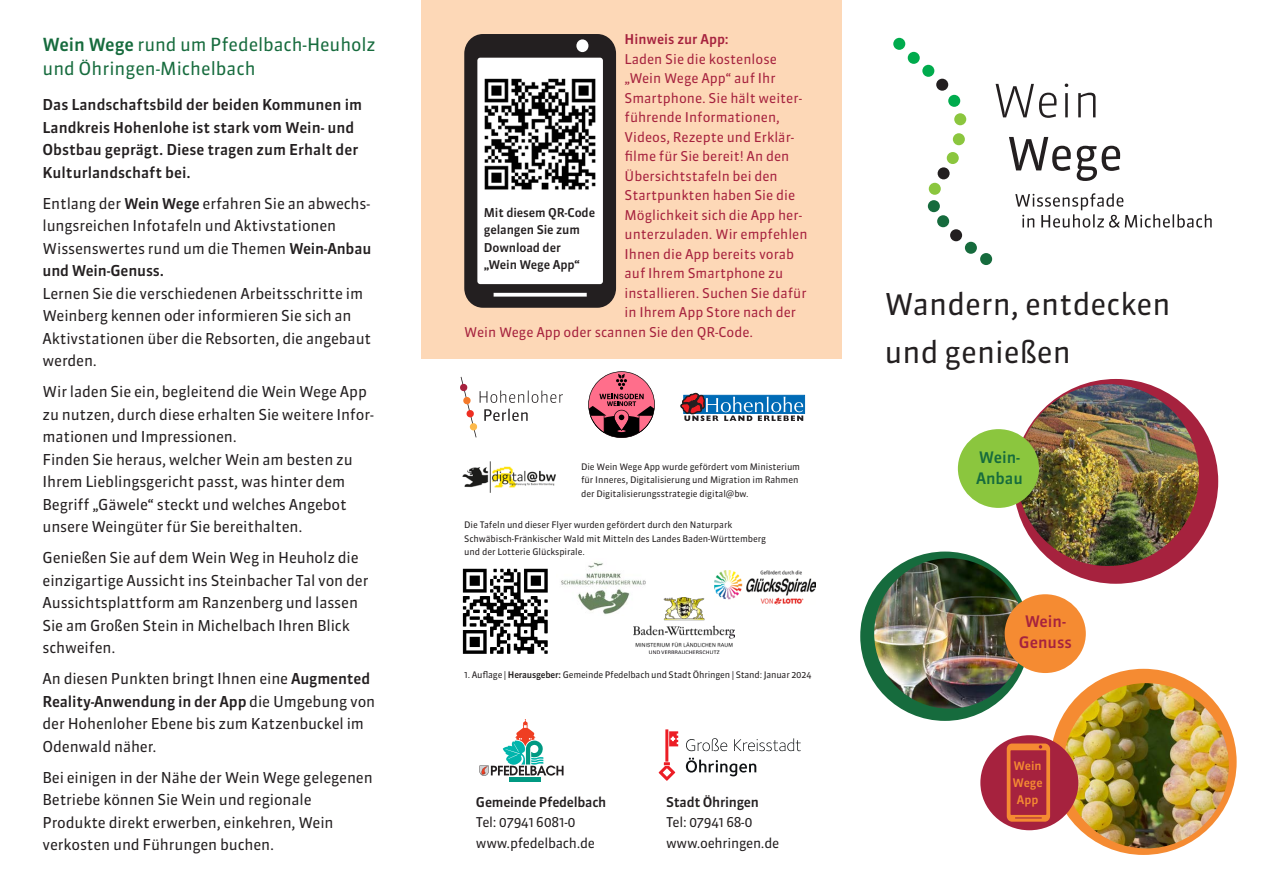
<style>
.page{position:relative;width:1263px;height:893px;background:#fff}
.page>*{position:absolute;margin:0;border:0;box-sizing:border-box;transform-origin:0 0}
.t1{font:30px/48px "Sanuk OT";color:#231f20}
.t2{font:18px/24px "Sanuk OT";letter-spacing:-.005em;color:#166b3d}
.t3{font:500 15.75px/21px "Sanuk OT";color:#a6223e;text-align:center}
.t4{font:500 15.75px/21px "Sanuk OT";color:#166b3d}
.t5{font:15px/22.5px "Sanuk OT";letter-spacing:-.01em;color:#231f20}
.t6{font:500 15px/22.5px "Sanuk OT";color:#231f20}
.t7{font:13.5px "Sanuk OT";color:#a6223e}
.t8{font:13.5px/20.5px "Sanuk OT";letter-spacing:-.02em;color:#231f20}
.t9{font:500 13.5px "Sanuk OT";letter-spacing:-.02em;color:#231f20}
.t10{font:500 13.5px "Sanuk OT";color:#a6223e}
.t11{font:500 12.15px/17.2px "Sanuk OT";letter-spacing:-.01em;color:#231f20}
.t12{font:500 11.85px/17.1px "Sanuk OT";color:#f58b32;text-align:center}
.t13{font:9px/13.5px "Sanuk OT";letter-spacing:-.01em;color:#231f20}
.s1{font-weight:500}
</style>
<div class="page">
<div style="left:421px;top:0;width:421px;height:358px;background:#fdd8b7"></div>
<svg style="left:995px;top:84px;width:61px;height:34px"></svg>
<hr style="left:1065px;top:93px;width:3px;height:24px;background:#231f20">
<svg style="left:1078px;top:93px;width:17px;height:24px"></svg>
<div style="left:893px;top:38px;width:12px;height:12px;background:#00ab4d;border-radius:50%"></div>
<div style="left:908px;top:52px;width:12px;height:12px;background:#00ab4d;border-radius:50%"></div>
<div style="left:922px;top:65px;width:12px;height:12px;background:#00ab4d;border-radius:50%"></div>
<div style="left:936px;top:79px;width:12px;height:12px;background:#231f20;border-radius:50%"></div>
<div style="left:948px;top:95px;width:12px;height:12px;background:#00ab4d;border-radius:50%"></div>
<div style="left:954px;top:113px;width:12px;height:12px;background:#8bc63e;border-radius:50%"></div>
<div style="left:953px;top:133px;width:12px;height:12px;background:#8bc63e;border-radius:50%"></div>
<div style="left:947px;top:152px;width:12px;height:12px;background:#8bc63e;border-radius:50%"></div>
<div style="left:937px;top:167px;width:13px;height:12px;background:#231f20;border-radius:50%"></div>
<div style="left:929px;top:183px;width:12px;height:12px;background:#8bc63e;border-radius:50%"></div>
<div style="left:928px;top:200px;width:12px;height:12px;background:#166b3d;border-radius:50%"></div>
<div style="left:937px;top:215px;width:12px;height:12px;background:#166b3d;border-radius:50%"></div>
<div style="left:950px;top:229px;width:12px;height:12px;background:#231f20;border-radius:50%"></div>
<div style="left:965px;top:242px;width:12px;height:12px;background:#166b3d;border-radius:50%"></div>
<div style="left:980px;top:253px;width:12px;height:12px;background:#166b3d;border-radius:50%"></div>
<svg style="left:1009px;top:137px;width:62px;height:34px"></svg>
<svg style="left:1077px;top:146px;width:43px;height:35px"></svg>
<svg style="left:1015px;top:193px;width:197px;height:35px"></svg>
<div style="left:1013px;top:379px;width:205px;height:205px;background:#a6223e;border-radius:50%"></div>
<img style="left:1017px;top:384px;width:182px;height:182px;border-radius:91px">
<div style="left:1050px;top:669px;width:186px;height:186px;background:#f58b32;border-radius:50%"></div>
<img style="left:1063px;top:683px;width:166px;height:165px;border-radius:83px">
<div style="left:860px;top:552px;width:169px;height:169px;background:#166b3d;border-radius:50%"></div>
<img style="left:874px;top:558px;width:150px;height:151px;border-radius:75px">
<svg style="left:460px;top:377px;width:103px;height:60px"></svg>
<hr style="left:510px;top:777px;width:31px;height:4px;background:#009982">
<svg style="left:479px;top:719px;width:84px;height:57px"></svg>
<img style="left:462px;top:461px;width:94px;height:32px">
<img style="left:561px;top:562px;width:85px;height:53px">
<img style="left:633px;top:598px;width:101px;height:55px">
<img style="left:714px;top:570px;width:101px;height:34px">
<svg style="left:464px;top:34px;width:152px;height:274px;background:#989696"></svg>
<img style="left:478px;top:72px;width:124px;height:124px">
<div style="left:1005px;top:594px;width:81px;height:79px;background:#f58b32;border-radius:50%"></div>
<div style="left:958px;top:429px;width:81px;height:79px;background:#8bc63e;border-radius:50%"></div>
<div style="left:980px;top:735px;width:98px;height:95px;background:#a6223e;border-radius:50%"></div>
<svg style="left:1007px;top:743px;width:43px;height:79px"></svg>
<svg style="left:681px;top:393px;width:122px;height:28px"></svg>
<img style="left:462px;top:568px;width:86px;height:86px">
<svg style="left:659px;top:729px;width:19px;height:52px"></svg>
<svg style="left:686px;top:738px;width:41px;height:13px"></svg>
<svg style="left:734px;top:738px;width:67px;height:13px"></svg>
<svg style="left:686px;top:758px;width:70px;height:18px"></svg>
<svg style="left:588px;top:371px;width:67px;height:67px"></svg>
<p class="t2" style="left:43px;top:33px;width:335px"><span class="s1">Wein Wege</span> rund um Pfedelbach-Heuholz und Öhringen-Michelbach</p>
<p class="t6" style="left:43px;top:94px;width:321px">Das Landschaftsbild der beiden Kommunen im Landkreis Hohenlohe ist stark vom Wein- und Obstbau geprägt. Diese tragen zum Erhalt der Kulturlandschaft bei.</p>
<p class="t5" style="left:43px;top:192px;width:330px">Entlang der <span class="s1">Wein Wege</span> erfahren Sie an abwechs&shy;lungsreichen Infotafeln und Aktivstationen Wissenswertes rund um die Themen <span class="s1">Wein-Anbau und Wein-Genuss.</span></p>
<p class="t5" style="left:43px;top:282px;width:330px">Lernen Sie die verschiedenen Arbeitsschritte im Weinberg kennen oder informieren Sie sich an Aktivstationen über die Rebsorten, die angebaut werden.</p>
<p class="t5" style="left:43px;top:381px;width:333px">Wir laden Sie ein, begleitend die Wein Wege App zu nutzen, durch diese erhalten Sie weitere Infor&shy;mationen und Impressionen.<br>Finden Sie heraus, welcher Wein am besten zu Ihrem Lieblingsgericht passt, was hinter dem Begriff „Gäwele“ steckt und welches Angebot unsere Weingüter für Sie bereithalten.</p>
<p class="t5" style="left:43px;top:547px;width:327px">Genießen Sie auf dem Wein Weg in Heuholz die einzigartige Aussicht ins Steinbacher Tal von der Aussichtsplattform am Ranzenberg und lassen Sie am Großen Stein in Michelbach Ihren Blick schweifen.</p>
<p class="t5" style="left:43px;top:668px;width:334px">An diesen Punkten bringt Ihnen eine <span class="s1">Augmented Reality-Anwendung in der App</span> die Umgebung von der Hohenloher Ebene bis zum Katzenbuckel im Odenwald näher.</p>
<p class="t5" style="left:43px;top:766px;width:332px">Bei einigen in der Nähe der Wein Wege gelegenen Betriebe können Sie Wein und regionale Produkte direkt erwerben, einkehren, Wein verkosten und Führungen buchen.</p>
<p class="t10" style="left:624px;top:31px;width:106px">Hinweis zur App:</p>
<p class="t7" style="left:624px;top:51px;width:154px">Laden Sie die kostenlose</p>
<p class="t7" style="left:624px;top:70px;width:153px">„Wein Wege App“ auf Ihr</p>
<p class="t7" style="left:624px;top:90px;width:179px">Smartphone. Sie hält weiter-</p>
<p class="t7" style="left:624px;top:109px;width:157px">führende Informationen,</p>
<p class="t7" style="left:624px;top:129px;width:171px">Videos, Rezepte und Erklär-</p>
<p class="t7" style="left:624px;top:148px;width:166px">filme für Sie bereit! An den</p>
<p class="t7" style="left:624px;top:168px;width:155px">Übersichtstafeln bei den</p>
<p class="t7" style="left:624px;top:187px;width:172px">Startpunkten haben Sie die</p>
<p class="t7" style="left:624px;top:207px;width:179px">Möglichkeit sich die App her-</p>
<p class="t7" style="left:624px;top:226px;width:184px">unterzuladen. Wir empfehlen</p>
<p class="t7" style="left:624px;top:246px;width:171px">Ihnen die App bereits vorab</p>
<p class="t7" style="left:624px;top:265px;width:160px">auf Ihrem Smartphone zu</p>
<p class="t7" style="left:624px;top:285px;width:184px">installieren. Suchen Sie dafür</p>
<p class="t7" style="left:624px;top:304px;width:173px">in Ihrem App Store nach der</p>
<p class="t7" style="left:464px;top:324px;width:290px">Wein Wege App oder scannen Sie den QR-Code.</p>
<p class="t11" style="left:484px;top:204px;width:113px">Mit diesem QR-Code gelangen Sie zum<br>Download der „Wein Wege App“</p>
<p class="t13" style="left:581px;top:460px;width:221px">Die Wein Wege App wurde gefördert vom Ministerium für Inneres, Digitalisierung und Migration im Rahmen der Digitalisierungsstrategie digital@bw.</p>
<p class="t13" style="left:464px;top:518px;width:303px">Die Tafeln und dieser Flyer wurden gefördert durch den Naturpark<br>Schwäbisch-Fränkischer Wald mit Mitteln des Landes Baden-Württemberg und der Lotterie Glückspirale.</p>
<p class="t13" style="left:464px;top:668px;width:349px">1. Auflage | <span class="s1">Herausgeber:</span> Gemeinde Pfedelbach und Stadt Öhringen | Stand: Januar 2024</p>
<p class="t9" style="left:476px;top:793px;width:132px">Gemeinde Pfedelbach</p>
<p class="t8" style="left:476px;top:812px;width:121px">Tel: 07941 6081-0 www.pfedelbach.de</p>
<p class="t9" style="left:666px;top:793px;width:94px">Stadt Öhringen</p>
<p class="t8" style="left:666px;top:812px;width:115px">Tel: 07941 68-0 www.oehringen.de</p>
<h1 class="t1" style="left:884px;top:280px;width:288px">Wandern, entdecken und genießen</h1>
<p class="t4" style="left:976px;top:447px;width:48px">Wein-<br>Anbau</p>
<p class="t3" style="left:1019px;top:610px;width:54px">Wein-<br>Genuss</p>
<p class="t12" style="left:1012px;top:757px;width:32px">Wein<br>Wege<br>App</p>
</div>
